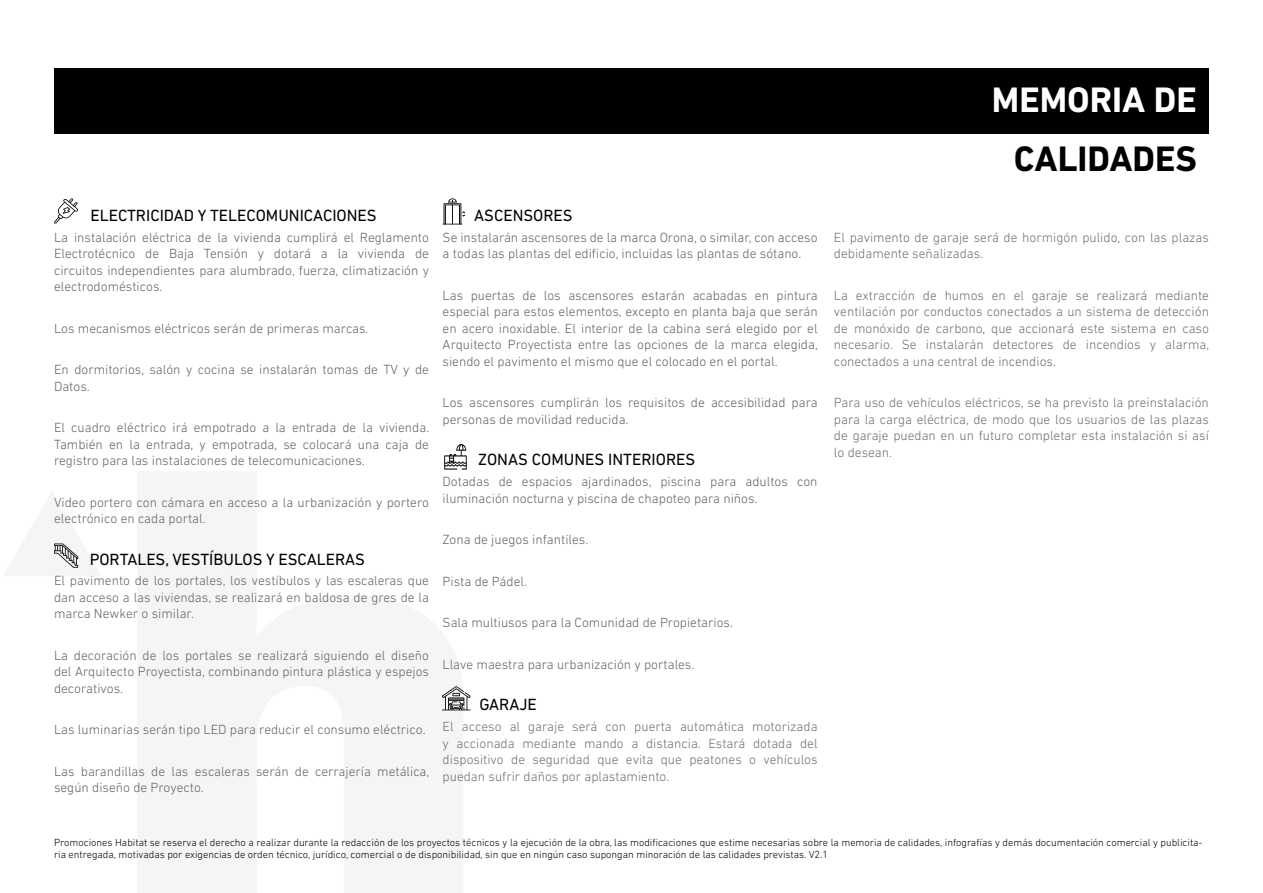
<style>
.page{position:relative;width:1263px;height:893px;background:#fff}
.page>*{position:absolute;margin:0;border:0;box-sizing:border-box;transform-origin:0 0}
.t1{font:700 36px "DIN Next LT Pro";color:#fff}
.t2{font:700 36px "DIN Next LT Pro";color:#000}
.t3{font:16.5px "DIN Next LT Pro";color:#000}
.t4{font:300 13.5px/16.5px "DIN Next LT Pro";color:#646363}
.t5{font:300 13.5px/16.5px "DIN Next LT Pro";color:#706f6f;text-align:justify}
.t6{font:300 10.5px/12.6px "DIN Next LT Pro";color:#000}
</style>
<div class="page">
<svg style="left:442px;top:686px;width:29px;height:24px"></svg>
<svg style="left:443px;top:198px;width:22px;height:27px"></svg>
<svg style="left:444px;top:444px;width:23px;height:26px"></svg>
<svg style="left:54px;top:543px;width:25px;height:25px"></svg>
<svg style="left:54px;top:198px;width:24px;height:26px"></svg>
<div style="left:54px;top:68px;width:1155px;height:65px;background:#000"></div>
<p class="t3" style="left:91px;top:206px;width:288px">ELECTRICIDAD Y TELECOMUNICACIONES</p>
<p class="t4" style="left:54px;top:229px;width:376px;text-align:justify">La instalación eléctrica de la vivienda cumplirá el Reglamento Electrotécnico de Baja Tensión y dotará a la vivienda de circuitos independientes para alumbrado, fuerza, climatización y electrodomésticos.</p>
<p class="t4" style="left:54px;top:320px;width:316px">Los mecanismos eléctricos serán de primeras marcas.</p>
<p class="t4" style="left:54px;top:361px;width:376px">En dormitorios, salón y cocina se instalarán tomas de TV y de<br>Datos.</p>
<p class="t4" style="left:54px;top:419px;width:377px;text-align:justify">El cuadro eléctrico irá empotrado a la entrada de la vivienda.<br>También en la entrada, y empotrada, se colocará una caja de registro para las instalaciones de telecomunicaciones.</p>
<p class="t4" style="left:54px;top:494px;width:376px">Video portero con cámara en acceso a la urbanización y portero electrónico en cada portal.</p>
<p class="t3" style="left:90px;top:549px;width:277px">PORTALES, VESTÍBULOS Y ESCALERAS</p>
<p class="t4" style="left:54px;top:572px;width:376px;text-align:justify">El pavimento de los portales, los vestíbulos y las escaleras que dan acceso a las viviendas, se realizará en baldosa de gres de la marca Newker o similar.</p>
<p class="t4" style="left:54px;top:647px;width:376px;text-align:justify">La decoración de los portales se realizará siguiendo el diseño del Arquitecto Proyectista, combinando pintura plástica y espejos decorativos.</p>
<p class="t4" style="left:54px;top:721px;width:373px">Las luminarias serán tipo LED para reducir el consumo eléctrico.</p>
<p class="t4" style="left:54px;top:763px;width:377px">Las barandillas de las escaleras serán de cerrajería metálica, según diseño de Proyecto.</p>
<p class="t3" style="left:474px;top:206px;width:100px">ASCENSORES</p>
<p class="t4" style="left:443px;top:229px;width:376px">Se instalarán ascensores de la marca Orona, o similar, con acceso a todas las plantas del edificio, incluidas las plantas de sótano.</p>
<p class="t4" style="left:443px;top:287px;width:377px;text-align:justify">Las puertas de los ascensores estarán acabadas en pintura especial para estos elementos, excepto en planta baja que serán en acero inoxidable. El interior de la cabina será elegido por el Arquitecto Proyectista entre las opciones de la marca elegida, siendo el pavimento el mismo que el colocado en el portal.</p>
<p class="t4" style="left:443px;top:394px;width:376px">Los ascensores cumplirán los requisitos de accesibilidad para personas de movilidad reducida.</p>
<p class="t3" style="left:478px;top:450px;width:218px">ZONAS COMUNES INTERIORES</p>
<p class="t4" style="left:443px;top:473px;width:376px">Dotadas de espacios ajardinados, piscina para adultos con iluminación nocturna y piscina de chapoteo para niños.</p>
<p class="t4" style="left:443px;top:531px;width:147px">Zona de juegos infantiles.</p>
<p class="t4" style="left:443px;top:573px;width:86px">Pista de Pádel.</p>
<p class="t4" style="left:443px;top:614px;width:292px">Sala multiusos para la Comunidad de Propietarios.</p>
<p class="t4" style="left:443px;top:656px;width:253px">Llave maestra para urbanización y portales.</p>
<p class="t3" style="left:479px;top:695px;width:59px">GARAJE</p>
<p class="t5" style="left:443px;top:718px;width:376px">El acceso al garaje será con puerta automática motorizada y accionada mediante mando a distancia. Estará dotada del dispositivo de seguridad que evita que peatones o vehículos puedan sufrir daños por aplastamiento.</p>
<h1 class="t1" style="left:992px;top:79px;width:207px">MEMORIA DE</h1>
<h1 class="t2" style="left:1014px;top:137px;width:185px">CALIDADES</h1>
<p class="t5" style="left:834px;top:229px;width:376px">El pavimento de garaje será de hormigón pulido, con las plazas debidamente señalizadas.</p>
<p class="t5" style="left:834px;top:287px;width:377px">La extracción de humos en el garaje se realizará mediante ventilación por conductos conectados a un sistema de detección de monóxido de carbono, que accionará este sistema en caso necesario. Se instalarán detectores de incendios y alarma, conectados a una central de incendios.</p>
<p class="t5" style="left:834px;top:394px;width:376px">Para uso de vehículos eléctricos, se ha previsto la preinstalación para la carga eléctrica, de modo que los usuarios de las plazas de garaje puedan en un futuro completar esta instalación si así lo desean.</p>
<p class="t6" style="left:54px;top:836px;width:1150px">Promociones Habitat se reserva el derecho a realizar durante la redacción de los proyectos técnicos y la ejecución de la obra, las modificaciones que estime necesarias sobre la memoria de calidades, infografías y demás documentación comercial y publicita&shy;ria entregada, motivadas por exigencias de orden técnico, jurídico, comercial o de disponibilidad, sin que en ningún caso supongan minoración de las calidades previstas. V2.1</p>
</div>
